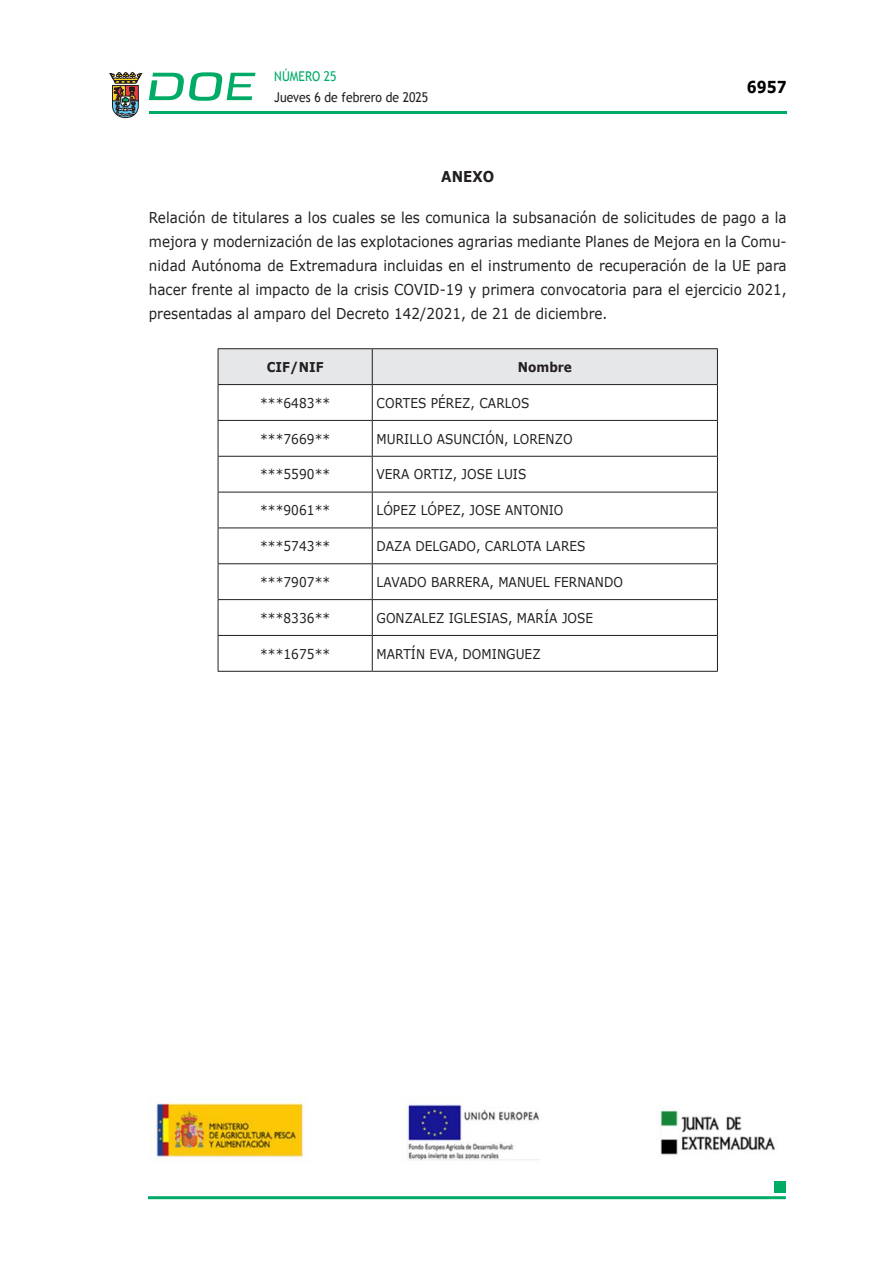
<style>
.page{position:relative;width:893px;height:1263px;background:#fff}
.page>*{position:absolute;margin:0;border:0;box-sizing:border-box;transform-origin:0 0}
.t1{font:700 16.5px "Verdana";color:#000;scale:.85 1}
.CUERPO_DE_TEXTO{font:15px/24px "Verdana";letter-spacing:.005em;color:#231f20;text-align:justify;scale:.9 1}
.CUERPO_DE_TEXTO-2{font:700 15px "Verdana";letter-spacing:.005em;color:#231f20;scale:.9 1}
.CUERPO_DE_TEXTO_TABL{font:13.5px "Verdana";letter-spacing:.005em;color:#231f20;scale:.9 1}
.t2{font:13.5px "Trebuchet MS";color:#231f20;scale:.9 1}
.TABLATITULO{font:700 13.5px "Verdana";letter-spacing:.005em;color:#231f20;scale:.9 1}
.t3{font:13.5px "Trebuchet MS";color:#00ab67;scale:.9 1}
</style>
<div class="page">
<hr style="left:149px;top:111px;width:638px;height:3px;background:#00ab66">
<svg style="left:109px;top:72px;width:33px;height:46px"></svg>
<svg style="left:149px;top:72px;width:106px;height:29px"></svg>
<hr style="left:148px;top:1196px;width:638px;height:3px;background:#00ab66">
<div style="left:775px;top:1181px;width:11px;height:11px;background:#00ab66"></div>
<div style="left:219px;top:349px;width:498px;height:35px;background:#e6e7e9"></div>
<hr style="left:218px;top:348px;width:154px;height:1px;background:#231f20">
<hr style="left:218px;top:349px;width:1px;height:35px;background:#231f20">
<hr style="left:372px;top:348px;width:346px;height:1px;background:#231f20">
<hr style="left:372px;top:349px;width:1px;height:35px;background:#231f20">
<hr style="left:717px;top:349px;width:1px;height:35px;background:#231f20">
<hr style="left:218px;top:384px;width:154px;height:1px;background:#231f20">
<hr style="left:218px;top:385px;width:1px;height:35px;background:#231f20">
<hr style="left:372px;top:384px;width:346px;height:1px;background:#231f20">
<hr style="left:372px;top:385px;width:1px;height:35px;background:#231f20">
<hr style="left:717px;top:385px;width:1px;height:35px;background:#231f20">
<hr style="left:218px;top:420px;width:154px;height:1px;background:#231f20">
<hr style="left:218px;top:421px;width:1px;height:35px;background:#231f20">
<hr style="left:372px;top:420px;width:346px;height:1px;background:#231f20">
<hr style="left:372px;top:421px;width:1px;height:35px;background:#231f20">
<hr style="left:717px;top:421px;width:1px;height:35px;background:#231f20">
<hr style="left:218px;top:456px;width:154px;height:1px;background:#231f20">
<hr style="left:218px;top:457px;width:1px;height:35px;background:#231f20">
<hr style="left:372px;top:456px;width:346px;height:1px;background:#231f20">
<hr style="left:372px;top:457px;width:1px;height:35px;background:#231f20">
<hr style="left:717px;top:457px;width:1px;height:35px;background:#231f20">
<hr style="left:218px;top:492px;width:154px;height:1px;background:#231f20">
<hr style="left:218px;top:492px;width:1px;height:35px;background:#231f20">
<hr style="left:372px;top:492px;width:346px;height:1px;background:#231f20">
<hr style="left:372px;top:492px;width:1px;height:35px;background:#231f20">
<hr style="left:717px;top:492px;width:1px;height:35px;background:#231f20">
<hr style="left:218px;top:527px;width:154px;height:1px;background:#231f20">
<hr style="left:218px;top:528px;width:1px;height:35px;background:#231f20">
<hr style="left:372px;top:527px;width:346px;height:1px;background:#231f20">
<hr style="left:372px;top:528px;width:1px;height:35px;background:#231f20">
<hr style="left:717px;top:528px;width:1px;height:35px;background:#231f20">
<hr style="left:218px;top:563px;width:154px;height:1px;background:#231f20">
<hr style="left:218px;top:564px;width:1px;height:35px;background:#231f20">
<hr style="left:372px;top:563px;width:346px;height:1px;background:#231f20">
<hr style="left:372px;top:564px;width:1px;height:35px;background:#231f20">
<hr style="left:717px;top:564px;width:1px;height:35px;background:#231f20">
<hr style="left:218px;top:599px;width:154px;height:1px;background:#231f20">
<hr style="left:218px;top:600px;width:1px;height:35px;background:#231f20">
<hr style="left:372px;top:599px;width:346px;height:1px;background:#231f20">
<hr style="left:372px;top:600px;width:1px;height:35px;background:#231f20">
<hr style="left:717px;top:600px;width:1px;height:35px;background:#231f20">
<hr style="left:218px;top:635px;width:154px;height:1px;background:#231f20">
<hr style="left:218px;top:636px;width:1px;height:35px;background:#231f20">
<hr style="left:372px;top:635px;width:346px;height:1px;background:#231f20">
<hr style="left:372px;top:636px;width:1px;height:35px;background:#231f20">
<hr style="left:717px;top:636px;width:1px;height:35px;background:#231f20">
<hr style="left:218px;top:671px;width:154px;height:1px;background:#231f20">
<hr style="left:372px;top:671px;width:346px;height:1px;background:#231f20">
<img style="left:149px;top:1095px;width:626px;height:70px">
<p class="t3" style="left:274px;top:68px;width:71px">NÚMERO 25</p>
<p class="t2" style="left:274px;top:89px;width:173px">Jueves 6 de febrero de 2025</p>
<p class="t1" style="left:747px;top:76px;width:48px">6957</p>
<p class="CUERPO_DE_TEXTO-2" style="left:441px;top:166px;width:61px">ANEXO</p>
<p class="CUERPO_DE_TEXTO" style="left:149px;top:205px;width:710px">Relación de titulares a los cuales se les comunica la subsanación de solicitudes de pago a la mejora y modernización de las explotaciones agrarias mediante Planes de Mejora en la Comu&shy;nidad Autónoma de Extremadura incluidas en el instrumento de recuperación de la UE para hacer frente al impacto de la crisis COVID-19 y primera convocatoria para el ejercicio 2021, presentadas al amparo del Decreto 142/2021, de 21 de diciembre.</p>
<p class="TABLATITULO" style="left:267px;top:358px;width:65px">CIF/NIF</p>
<p class="TABLATITULO" style="left:518px;top:358px;width:62px">Nombre</p>
<p class="CUERPO_DE_TEXTO_TABL" style="left:260px;top:394px;width:79px">***6483**</p>
<p class="CUERPO_DE_TEXTO_TABL" style="left:376px;top:394px;width:171px">CORTES PÉREZ, CARLOS</p>
<p class="CUERPO_DE_TEXTO_TABL" style="left:260px;top:430px;width:79px">***7669**</p>
<p class="CUERPO_DE_TEXTO_TABL" style="left:376px;top:430px;width:219px">MURILLO ASUNCIÓN, LORENZO</p>
<p class="CUERPO_DE_TEXTO_TABL" style="left:260px;top:466px;width:79px">***5590**</p>
<p class="CUERPO_DE_TEXTO_TABL" style="left:376px;top:466px;width:168px">VERA ORTIZ, JOSE LUIS</p>
<p class="CUERPO_DE_TEXTO_TABL" style="left:260px;top:502px;width:79px">***9061**</p>
<p class="CUERPO_DE_TEXTO_TABL" style="left:376px;top:502px;width:209px">LÓPEZ LÓPEZ, JOSE ANTONIO</p>
<p class="CUERPO_DE_TEXTO_TABL" style="left:260px;top:537px;width:79px">***5743**</p>
<p class="CUERPO_DE_TEXTO_TABL" style="left:376px;top:537px;width:234px">DAZA DELGADO, CARLOTA LARES</p>
<p class="CUERPO_DE_TEXTO_TABL" style="left:260px;top:573px;width:79px">***7907**</p>
<p class="CUERPO_DE_TEXTO_TABL" style="left:376px;top:573px;width:275px">LAVADO BARRERA, MANUEL FERNANDO</p>
<p class="CUERPO_DE_TEXTO_TABL" style="left:260px;top:609px;width:79px">***8336**</p>
<p class="CUERPO_DE_TEXTO_TABL" style="left:376px;top:609px;width:242px">GONZALEZ IGLESIAS, MARÍA JOSE</p>
<p class="CUERPO_DE_TEXTO_TABL" style="left:260px;top:645px;width:79px">***1675**</p>
<p class="CUERPO_DE_TEXTO_TABL" style="left:376px;top:645px;width:184px">MARTÍN EVA, DOMINGUEZ</p>
</div>
